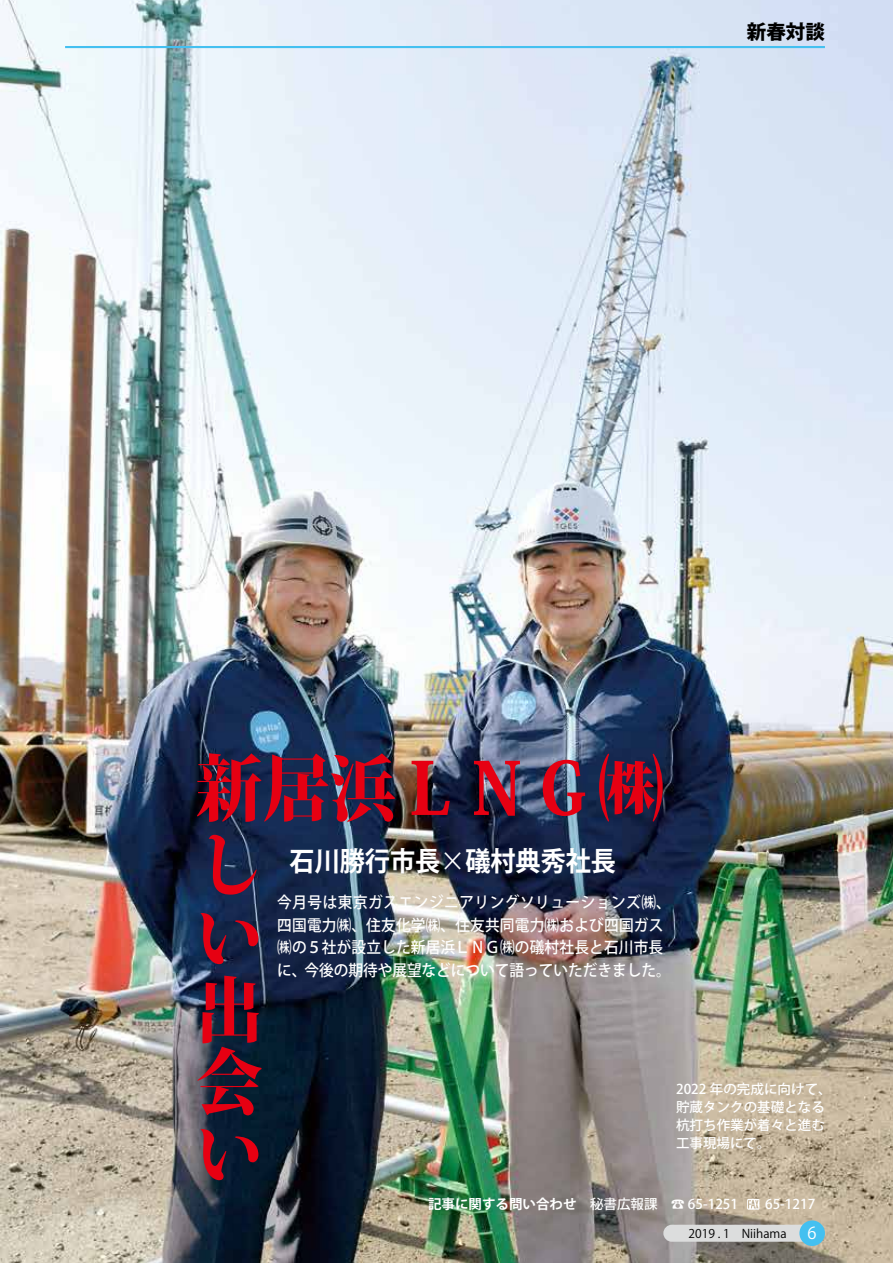
<style>
.page{position:relative;width:893px;height:1263px;background:#fff}
.page>*{position:absolute;margin:0;border:0;box-sizing:border-box;transform-origin:0 0}
.t1{font:800 72px/72px "Koz Min Pro";color:#e60012;text-align:justify;scale:.93 1}
.t2{font:700 27px "Koz Go Pro";color:#fff;scale:.93 1}
.t3{font:800 19.5px "Koz Go Pro";color:#000}
.t4{font:16.5px "Koz Go Pro";color:#fff}
.t5{font:500 15.75px/22.5px "Koz Go Pro";letter-spacing:.015em;color:#fff;scale:.93 1}
.t6{font:500 13.5px/18px "Koz Go Pro";color:#fff}
.t7{font:700 13.5px "Koz Go Pro";color:#fff}
.t8{font:12px "Koz Go Pro";color:#000}
.s1{font-weight:400}
</style>
<div class="page">
<img style="left:0;top:0;width:893px;height:1263px">
<hr style="left:65px;top:46px;width:760px;height:2px;background:#44c0f0">
<svg style="left:747px;top:1199px;width:12px;height:11px"></svg>
<div style="left:663px;top:1225px;width:149px;height:17px;background:#dcdddd;border-radius:9px"></div>
<div style="left:799px;top:1220px;width:26px;height:26px;background:#44c0f0;border-radius:50%"></div>
<p class="t3" style="left:747px;top:19px;width:79px">新春対談</p>
<h1 class="t1" style="left:196px;top:749px;width:505px">新居浜ＬＮＧ㈱</h1>
<h2 class="t2" style="left:290px;top:844px;width:353px">石川勝行市長<span class="s1">×</span>礒村典秀社長</h2>
<p class="t5" style="left:277px;top:892px;width:425px">今月号は東京ガスエンジニアリングソリューションズ㈱、四国電力㈱、住友化学㈱、住友共同電力㈱および四国ガス㈱の５社が設立した新居浜ＬＮＧ㈱の礒村社長と石川市長に、今後の期待や展望などについて語っていただきました。</p>
<h1 class="t1" style="left:196px;top:826px;width:72px">しい出会い</h1>
<p class="t7" style="left:428px;top:1196px;width:150px">記事に関する問い合わせ</p>
<p class="t6" style="left:590px;top:1196px;width:69px">秘書広報課</p>
<p class="t6" style="left:676px;top:1080px;width:157px">2022 年の完成に向けて、貯蔵タンクの基礎となる杭打ち作業が着々と進む工事現場にて。</p>
<p class="t6" style="left:671px;top:1196px;width:69px"><span class="s1">☎</span> 65-1251</p>
<p class="t6" style="left:765px;top:1196px;width:52px">65-1217</p>
<p class="t8" style="left:688px;top:1226px;width:100px">2019 　1. Niihama</p>
<p class="t4" style="left:808px;top:1222px;width:11px">6</p>
</div>
